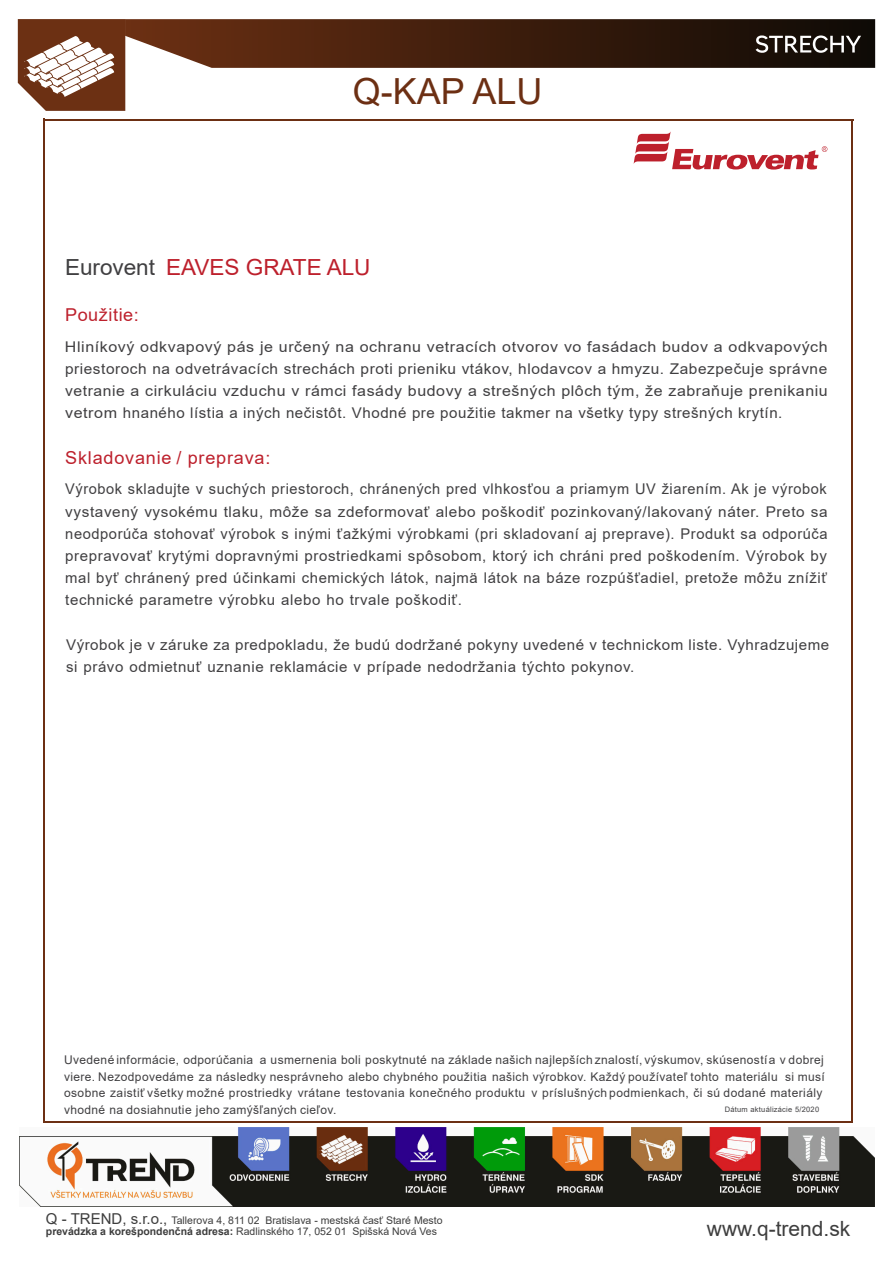
<style>
.page{position:relative;width:893px;height:1263px;background:#fff}
.page>*{position:absolute;margin:0;border:0;box-sizing:border-box;transform-origin:0 0}
.t1{font:36px "Arial";color:#6c2f13}
.t2{font:22.2px "Arial";letter-spacing:-.005em;color:#bd202c}
.t3{font:21px "Arial";color:#3e3e3e}
.t4{font:17.7px "Arial";letter-spacing:.045em;color:#bd202c}
.t5{font:14.85px/22.2px "Arial";letter-spacing:.035em;color:#403f41;text-align:justify}
.t6{font:14.85px/22.2px "Arial";letter-spacing:.035em;color:#403f41;text-align:justify;scale:1.08 1}
.t7{font:12px/16.5px "Arial";letter-spacing:.035em;color:#403f41}
.t8{font:10.5px/10.8px "Arial";color:#3e3e3e}
.t9{font:7.5px "Arial";letter-spacing:.03em;color:#403f41}
.s1{color:#403f41}
.s2{font-size:15px}
.s3{font-weight:700}
</style>
<div class="page">
<svg style="left:634px;top:131px;width:193px;height:39px"></svg>
<hr style="left:45px;top:119px;width:808px;height:1px;background:#6c2f13">
<hr style="left:45px;top:1121px;width:808px;height:2px;background:#6c2f13">
<img style="left:19px;top:1127px;width:855px;height:80px">
<hr style="left:44px;top:119px;width:1px;height:1004px;background:#6c2f13">
<hr style="left:852px;top:120px;width:1px;height:1003px;background:#6c2f13">
<svg style="left:18px;top:19px;width:857px;height:92px"></svg>
<h1 class="t1" style="left:353px;top:78px;width:191px">Q-KAP ALU</h1>
<h2 class="t2" style="left:65px;top:259px;width:307px"><span class="s1">Eurovent</span> EAVES GRATE ALU</h2>
<p class="t4" style="left:65px;top:308px;width:75px">Použitie:</p>
<p class="t6" style="left:65px;top:337px;width:708px">Hliníkový odkvapový pás je určený na ochranu vetracích otvorov vo fasádach budov a odkvapových priestoroch na odvetrávacích strechách proti prieniku vtákov, hlodavcov a hmyzu. Zabezpečuje správne vetranie a cirkuláciu vzduchu v rámci fasády budovy a strešných plôch tým, že zabraňuje prenikaniu vetrom hnaného lístia a iných nečistôt. Vhodné pre použitie takmer na všetky typy strešných krytín.</p>
<p class="t4" style="left:65px;top:451px;width:207px">Skladovanie / preprava:</p>
<p class="t5" style="left:65px;top:479px;width:764px">Výrobok skladujte v suchých priestoroch, chránených pred vlhkosťou a priamym UV žiarením. Ak je výrobok vystavený vysokému tlaku, môže sa zdeformovať alebo poškodiť pozinkovaný/lakovaný náter. Preto sa neodporúča stohovať výrobok s inými ťažkými výrobkami (pri skladovaní aj preprave). Produkt sa odporúča prepravovať krytými dopravnými prostriedkami spôsobom, ktorý ich chráni pred poškodením. Výrobok by mal byť chránený pred účinkami chemických látok, najmä látok na báze rozpúšťadiel, pretože môžu znížiť technické parametre výrobku alebo ho trvale poškodiť.</p>
<p class="t5" style="left:66px;top:635px;width:765px">Výrobok je v záruke za predpokladu, že budú dodržané pokyny uvedené v technickom liste. Vyhradzujeme si právo odmietnuť uznanie reklamácie v prípade nedodržania týchto pokynov.</p>
<p class="t7" style="left:64px;top:1053px;width:762px">Uvedené informácie, odporúčania a usmernenia boli poskytnuté na základe našich najlepších znalostí, výskumov, skúseností a v dobrej viere. Nezodpovedáme za následky nesprávneho alebo chybného použitia našich výrobkov. Každý používateľ tohto materiálu si musí osobne zaistiť všetky možné prostriedky vrátane testovania konečného produktu v príslušných podmienkach, či sú dodané materiály vhodné na dosiahnutie jeho zamýšľaných cieľov.</p>
<p class="t9" style="left:725px;top:1107px;width:96px">Dátum aktuálizácie 5/2020</p>
<p class="t8" style="left:46px;top:1215px;width:398px"><span class="s2">Q - TREND, s.r.o.,</span> Tallerova 4, 811 02 Bratislava - mestská časť Staré Mesto <span class="s3">prevádzka a korešpondenčná adresa:</span> Radlinského 17, 052 01 Spišská Nová Ves</p>
<h3 class="t3" style="left:707px;top:1221px;width:145px">www.q-trend.sk</h3>
</div>
